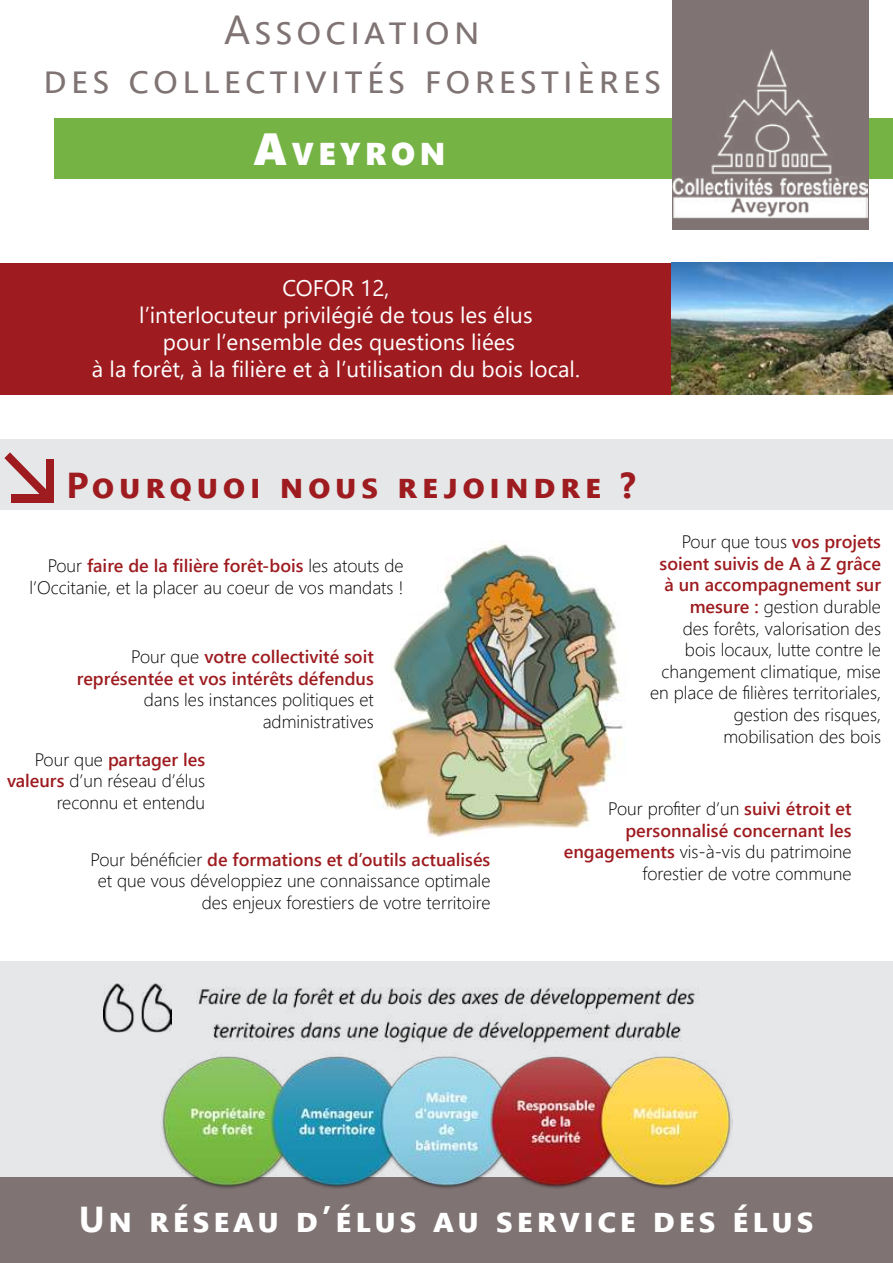
<style>
.page{position:relative;width:893px;height:1263px;background:#fff}
.page>*{position:absolute;margin:0;border:0;box-sizing:border-box;transform-origin:0 0}
.t1{font:40.5px/48.6px "Segoe UI";letter-spacing:.1em;color:#7f7373;text-align:center}
.t2{font:700 36px "Segoe UI";letter-spacing:.09em;color:#fff}
.t3{font:700 36px "Segoe UI";letter-spacing:.12em;color:#9e1c20}
.t4{font:31.5px "Segoe UI Black";letter-spacing:.145em;color:#fff}
.t5{font:22.5px/27px "Segoe UI";color:#fff;text-align:center}
.t6{font:300 18px/21.6px "Segoe UI";color:#000;text-align:right}
.t7{font:600 18px/21.6px "Segoe UI";color:#9e1c20;text-align:right}
.s1{font-size:45px}
.s2{font-weight:600;color:#9e1c20}
.s3{font-weight:300;color:#000}
</style>
<div class="page">
<div style="left:0;top:961px;width:893px;height:217px;background:#e6e7e8"></div>
<img style="left:376px;top:544px;width:247px;height:293px">
<div style="left:0;top:527px;width:404px;height:98px;background:#fff"></div>
<div style="left:0;top:1178px;width:893px;height:85px;background:#7f7373"></div>
<div style="left:54px;top:118px;width:839px;height:61px;background:#74b344"></div>
<div style="left:672px;top:0;width:196px;height:229px;background:#7f7373"></div>
<img style="left:673px;top:50px;width:195px;height:168px">
<div style="left:0;top:263px;width:672px;height:131px;background:#9e1c20"></div>
<div style="left:0;top:440px;width:893px;height:70px;background:#e6e7e8"></div>
<svg style="left:4px;top:452px;width:47px;height:43px"></svg>
<div style="left:11px;top:495px;width:42px;height:8px;background:#9e1c20"></div>
<div style="left:46px;top:460px;width:7px;height:43px;background:#9e1c20"></div>
<img style="left:160px;top:987px;width:573px;height:201px">
<img style="left:104px;top:983px;width:68px;height:58px">
<img style="left:672px;top:263px;width:221px;height:131px">
<h1 class="t1" style="left:43px;top:2px;width:619px">Association<br>des collectivités forestières</h1>
<h3 class="t4" style="left:253px;top:131px;width:193px"><span class="s1">A</span>VEYRON</h3>
<p class="t5" style="left:92px;top:273px;width:489px">COFOR 12,<br>l’interlocuteur privilégié de tous les élus<br>pour l’ensemble des questions liées<br>à la forêt, à la filière et à l’utilisation du bois local.</p>
<h2 class="t3" style="left:66px;top:451px;width:571px">Pourquoi nous rejoindre ?</h2>
<p class="t6" style="left:30px;top:553px;width:376px">Pour <span class="s2">faire de la filière forêt-bois</span> les atouts de l’Occitanie, et la placer au coeur de vos mandats !</p>
<p class="t7" style="left:77px;top:645px;width:298px"><span class="s3">Pour que</span> votre collectivité soit représentée et vos intérêts défendus</p>
<p class="t6" style="left:144px;top:687px;width:232px">dans les instances politiques et administratives</p>
<p class="t6" style="left:7px;top:747px;width:200px">Pour que <span class="s2">partager les valeurs</span> d’un réseau d’élus reconnu et entendu</p>
<p class="t6" style="left:91px;top:847px;width:401px">Pour bénéficier <span class="s2">de formations et d’outils actualisés </span>et que vous développiez une connaissance optimale des enjeux forestiers de votre territoire</p>
<p class="t6" style="left:650px;top:529px;width:232px">Pour que tous <span class="s2">vos projets soient suivis de A à Z grâce à un accompagnement sur mesure :</span> gestion durable<br>des forêts, valorisation des bois locaux, lutte contre le changement climatique, mise en place de filières territoriales, gestion des risques, mobilisation des bois</p>
<p class="t6" style="left:564px;top:796px;width:289px">Pour profiter d’un <span class="s2">suivi étroit et personnalisé concernant les engagements</span> vis-à-vis du patrimoine forestier de votre commune</p>
<h2 class="t2" style="left:79px;top:1185px;width:736px">Un réseau d’élus au service des élus</h2>
</div>
